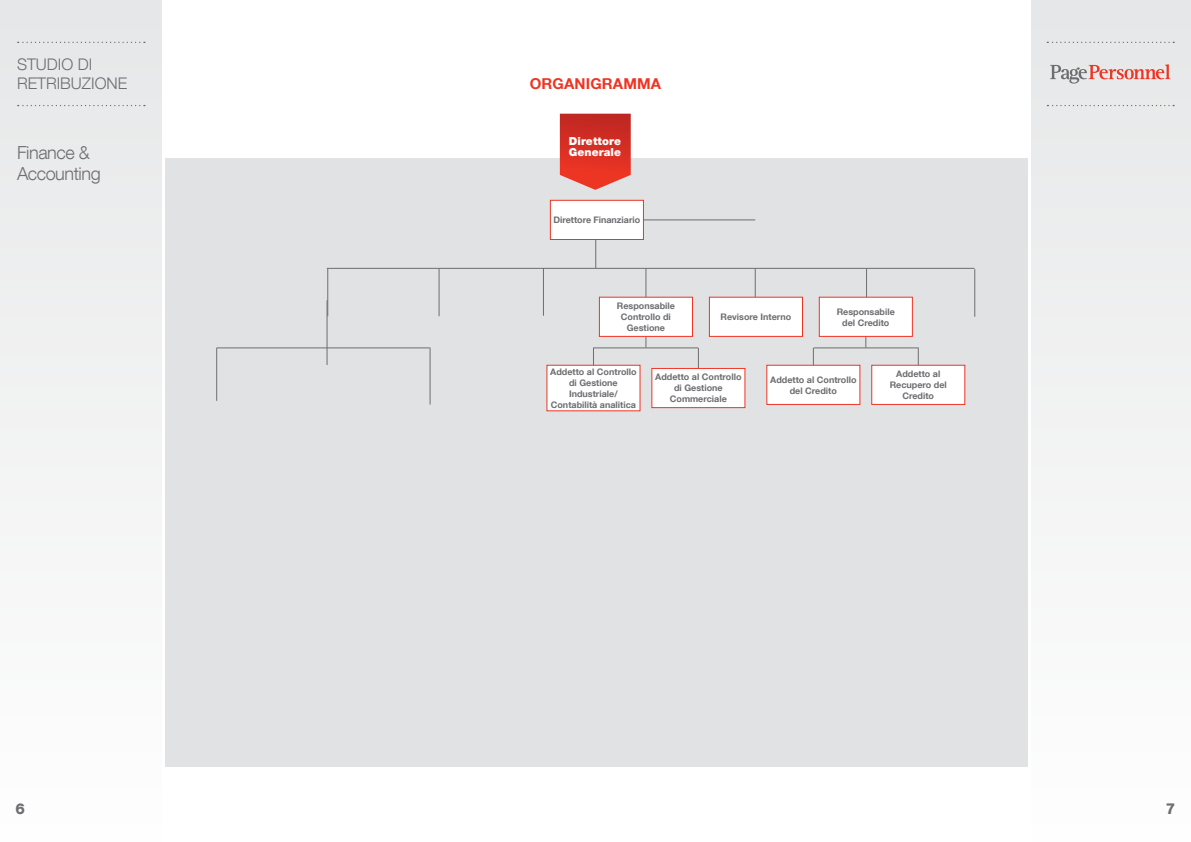
<style>
.page{position:relative;width:1191px;height:842px;background:#fff}
.page>*{position:absolute;margin:0;border:0;box-sizing:border-box;transform-origin:0 0}
.t1{font:300 18px/21px "Helvetica Neue LT Com";letter-spacing:-.025em;color:#6d6e71}
.t2{font:300 16px/19.2px "Helvetica Neue LT Com";color:#6d6e71}
.t3{font:700 15px "Helvetica Neue LT Com";letter-spacing:.01em;color:#ee3524}
.t4{font:800 15px "Helvetica Neue LT Com";color:#6d6e71}
.t5{font:900 11px/11px "Helvetica Neue LT Com";letter-spacing:.01em;color:#fff}
.t6{font:700 9px/11px "Helvetica Neue LT Com";color:#6d6e71;text-align:center}
</style>
<div class="page">
<div style="left:0;top:0;width:162px;height:842px;background:#f2f2f3"></div>
<div style="left:1031px;top:0;width:160px;height:842px;background:#f2f3f3"></div>
<svg style="left:18px;top:42px;width:127px;height:1px"></svg>
<svg style="left:18px;top:105px;width:127px;height:1px"></svg>
<svg style="left:1047px;top:105px;width:127px;height:1px"></svg>
<svg style="left:1050px;top:64px;width:120px;height:20px"></svg>
<svg style="left:1047px;top:42px;width:127px;height:1px"></svg>
<div style="left:165px;top:159px;width:862px;height:608px;background:#e1e2e3"></div>
<svg style="left:560px;top:114px;width:71px;height:76px;background:#d84137"></svg>
<hr style="left:327px;top:268px;width:647px;height:1px;background:#6d6e71">
<hr style="left:327px;top:269px;width:1px;height:47px;background:#6d6e71">
<hr style="left:439px;top:269px;width:1px;height:47px;background:#6d6e71">
<hr style="left:645px;top:269px;width:1px;height:47px;background:#6d6e71">
<hr style="left:543px;top:268px;width:1px;height:48px;background:#6d6e71">
<hr style="left:755px;top:269px;width:1px;height:47px;background:#6d6e71">
<hr style="left:866px;top:269px;width:1px;height:47px;background:#6d6e71">
<hr style="left:974px;top:269px;width:1px;height:48px;background:#6d6e71">
<hr style="left:216px;top:348px;width:214px;height:1px;background:#6d6e71">
<hr style="left:593px;top:348px;width:105px;height:1px;background:#6d6e71">
<hr style="left:813px;top:348px;width:105px;height:1px;background:#6d6e71">
<hr style="left:327px;top:300px;width:1px;height:65px;background:#6d6e71">
<hr style="left:430px;top:348px;width:1px;height:57px;background:#6d6e71">
<hr style="left:216px;top:348px;width:1px;height:53px;background:#6d6e71">
<hr style="left:698px;top:348px;width:1px;height:47px;background:#6d6e71">
<hr style="left:593px;top:348px;width:1px;height:47px;background:#6d6e71">
<hr style="left:918px;top:348px;width:1px;height:47px;background:#6d6e71">
<hr style="left:813px;top:348px;width:1px;height:47px;background:#6d6e71">
<hr style="left:645px;top:310px;width:1px;height:38px;background:#6d6e71">
<hr style="left:865px;top:310px;width:1px;height:38px;background:#6d6e71">
<svg style="left:546px;top:365px;width:94px;height:46px;background:#fdf5f4"></svg>
<svg style="left:651px;top:368px;width:94px;height:40px;background:#fdf2f1"></svg>
<svg style="left:599px;top:297px;width:94px;height:40px;background:#fdf2f1"></svg>
<svg style="left:709px;top:297px;width:94px;height:40px;background:#fdf2f1"></svg>
<svg style="left:818px;top:297px;width:95px;height:40px;background:#fdf1f0"></svg>
<svg style="left:766px;top:365px;width:94px;height:40px;background:#fdf2f1"></svg>
<svg style="left:871px;top:365px;width:94px;height:40px;background:#fdf2f1"></svg>
<hr style="left:595px;top:220px;width:1px;height:48px;background:#6d6e71">
<hr style="left:578px;top:220px;width:177px;height:1px;background:#6d6e71">
<svg style="left:550px;top:200px;width:94px;height:40px;background:#fdf1f0"></svg>
<h2 class="t2" style="left:17px;top:54px;width:112px">STUDIO DI<br>RETRIBUZIONE</h2>
<h1 class="t1" style="left:17px;top:141px;width:85px">Finance &amp;<br>Accounting</h1>
<h3 class="t3" style="left:530px;top:75px;width:133px">ORGANIGRAMMA</h3>
<p class="t5" style="left:569px;top:136px;width:54px">Direttore<br>Generale</p>
<p class="t6" style="left:553px;top:214px;width:88px">Direttore Finanziario</p>
<p class="t6" style="left:617px;top:300px;width:60px">Responsabile<br>Controllo di<br>Gestione</p>
<p class="t6" style="left:720px;top:311px;width:72px">Revisore Interno</p>
<p class="t6" style="left:836px;top:305px;width:60px">Responsabile del Credito</p>
<p class="t6" style="left:550px;top:366px;width:88px">Addetto al Controllo di Gestione<br>Industriale/<br>Contabilità analitica</p>
<p class="t6" style="left:655px;top:371px;width:88px">Addetto al Controllo di Gestione<br>Commerciale</p>
<p class="t6" style="left:770px;top:374px;width:88px">Addetto al Controllo del Credito</p>
<p class="t6" style="left:889px;top:368px;width:59px">Addetto al<br>Recupero del<br>Credito</p>
<h3 class="t4" style="left:16px;top:800px;width:11px">6</h3>
<h3 class="t4" style="left:1166px;top:800px;width:11px">7</h3>
</div>
